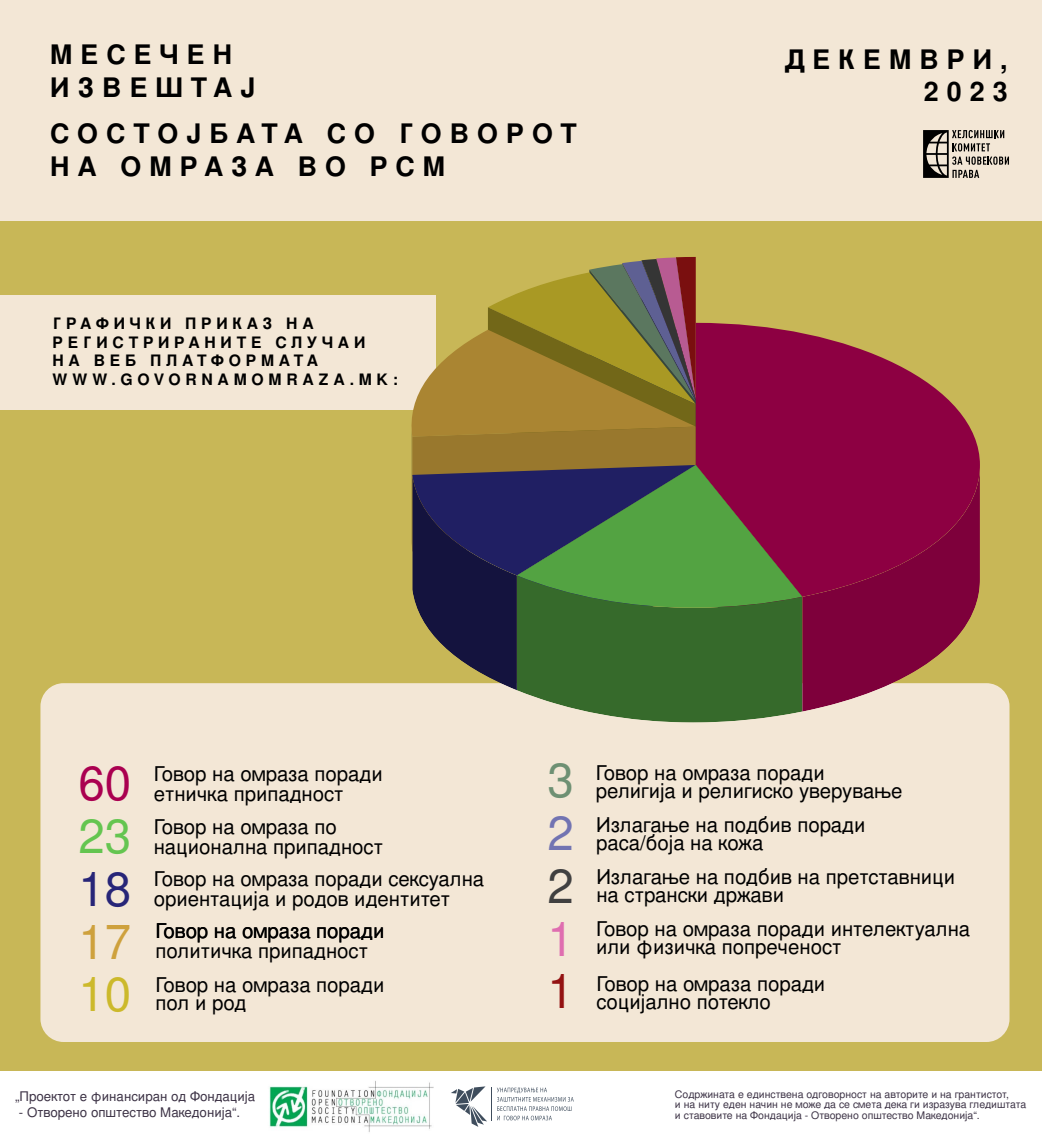
<style>
.page{position:relative;width:1042px;height:1141px;background:#fff}
.page>*{position:absolute;margin:0;border:0;box-sizing:border-box;transform-origin:0 0}
.t1{font:47.95px "Nimbus San L";color:#aa0050}
.t2{font:47.95px "Nimbus San L";color:#64c550}
.t3{font:47.95px "Nimbus San L";color:#272578}
.t4{font:47.95px "Nimbus San L";color:#cea13d}
.t5{font:47.95px "Nimbus San L";color:#ccb92b}
.t6{font:47.95px "Nimbus San L";color:#6e9073}
.t7{font:47.95px "Nimbus San L";color:#7274b2}
.t8{font:47.95px "Nimbus San L";color:#404040}
.t9{font:47.95px "Nimbus San L";color:#df6eb0}
.t10{font:47.95px "Nimbus San L";color:#931212}
.t11{font:700 26.95px/32.2px "Nimbus San L";letter-spacing:.3em;color:#000}
.t12{font:20.3px/17.5px "Nimbus San L";color:#000}
.t13{font:700 15.75px/18.9px "Nimbus San L";letter-spacing:.3em;color:#000}
.t14{font:13.3px "Nimbus San L";color:#3d3346}
.t15{font:10.5px/10.5px "Nimbus San L";color:#3d3346}
</style>
<div class="page">
<div style="left:0;top:0;width:1042px;height:221px;background:#f3e7d6"></div>
<div style="left:0;top:221px;width:1042px;height:866px;background:#c8b757"></div>
<div style="left:0;top:295px;width:435px;height:114px;background:#f3e7d6"></div>
<div style="left:40px;top:683px;width:969px;height:358px;background:#f3e7d6;border-radius:23px"></div>
<svg style="left:923px;top:130px;width:86px;height:48px"></svg>
<div style="left:0;top:1071px;width:1042px;height:69px;background:#fff"></div>
<svg style="left:451px;top:1086px;width:36px;height:40px"></svg>
<svg style="left:497px;top:1087px;width:77px;height:33px"></svg>
<hr style="left:491px;top:1086px;width:1px;height:34px;background:#3f4d5d">
<img style="left:269px;top:1081px;width:165px;height:51px">
<svg style="left:407px;top:257px;width:574px;height:465px"></svg>
<h2 class="t11" style="left:50px;top:38px;width:207px">МЕСЕЧЕН<br>ИЗВЕШТАЈ</h2>
<h2 class="t11" style="left:50px;top:117px;width:528px">СОСТОЈБАТА СО ГОВОРОТ<br>НА ОМРАЗА ВО РСМ</h2>
<p class="t13" style="left:52px;top:313px;width:347px">ГРАФИЧКИ ПРИКАЗ НА<br>РЕГИСТРИРАНИТЕ СЛУЧАИ<br>НА ВЕБ ПЛАТФОРМАТА<br>WWW.GOVORNAMOMRAZA.MK:</p>
<h2 class="t11" style="left:785px;top:43px;width:224px;text-align:right">ДЕКЕМВРИ,<br>2023</h2>
<h1 class="t1" style="left:78px;top:748px;width:54px">60</h1>
<h1 class="t2" style="left:78px;top:801px;width:54px">23</h1>
<h1 class="t3" style="left:78px;top:854px;width:54px">18</h1>
<h1 class="t4" style="left:78px;top:906px;width:54px">17</h1>
<h1 class="t5" style="left:78px;top:959px;width:54px">10</h1>
<p class="t12" style="left:154px;top:763px;width:230px">Говор на омраза поради</p>
<p class="t12" style="left:154px;top:783px;width:191px">етничка припадност</p>
<p class="t12" style="left:154px;top:816px;width:231px;line-height:19.8px">Говор на омраза по национална припадност</p>
<p class="t12" style="left:154px;top:868px;width:332px;line-height:19.8px">Говор на омраза поради сексуална ориентација и родов идентитет</p>
<p class="t12" style="left:155px;top:920px;width:230px;line-height:19.8px">Говор на омраза поради политичка припадност</p>
<p class="t12" style="left:155px;top:975px;width:230px">Говор на омраза поради пол и род</p>
<h1 class="t6" style="left:547px;top:745px;width:28px">3</h1>
<h1 class="t7" style="left:547px;top:798px;width:28px">2</h1>
<h1 class="t8" style="left:547px;top:851px;width:28px">2</h1>
<h1 class="t9" style="left:547px;top:903px;width:28px">1</h1>
<h1 class="t10" style="left:547px;top:956px;width:28px">1</h1>
<p class="t12" style="left:596px;top:763px;width:308px">Говор на омраза поради религија и религиско уверување</p>
<p class="t12" style="left:596px;top:815px;width:271px">Излагање на подбив поради раса/боја на кожа</p>
<p class="t12" style="left:596px;top:867px;width:360px">Излагање на подбив на претставници на странски држави</p>
<p class="t12" style="left:596px;top:919px;width:376px">Говор на омраза поради интелектуална или физичка попреченост</p>
<p class="t12" style="left:596px;top:974px;width:230px">Говор на омраза поради социјално потекло</p>
<p class="t14" style="left:15px;top:1086px;width:242px">„Проектот е финансиран од Фондација</p>
<p class="t14" style="left:19px;top:1102px;width:223px">- Отворено општество Македонија“.</p>
<p class="t15" style="left:675px;top:1087px;width:353px">Содржината е единствена одговорност на авторите и на грантистот,<br>и на ниту еден начин не може да се смета дека ги изразува гледиштата и ставовите на Фондација - Отворено општество Македонија“.</p>
</div>
